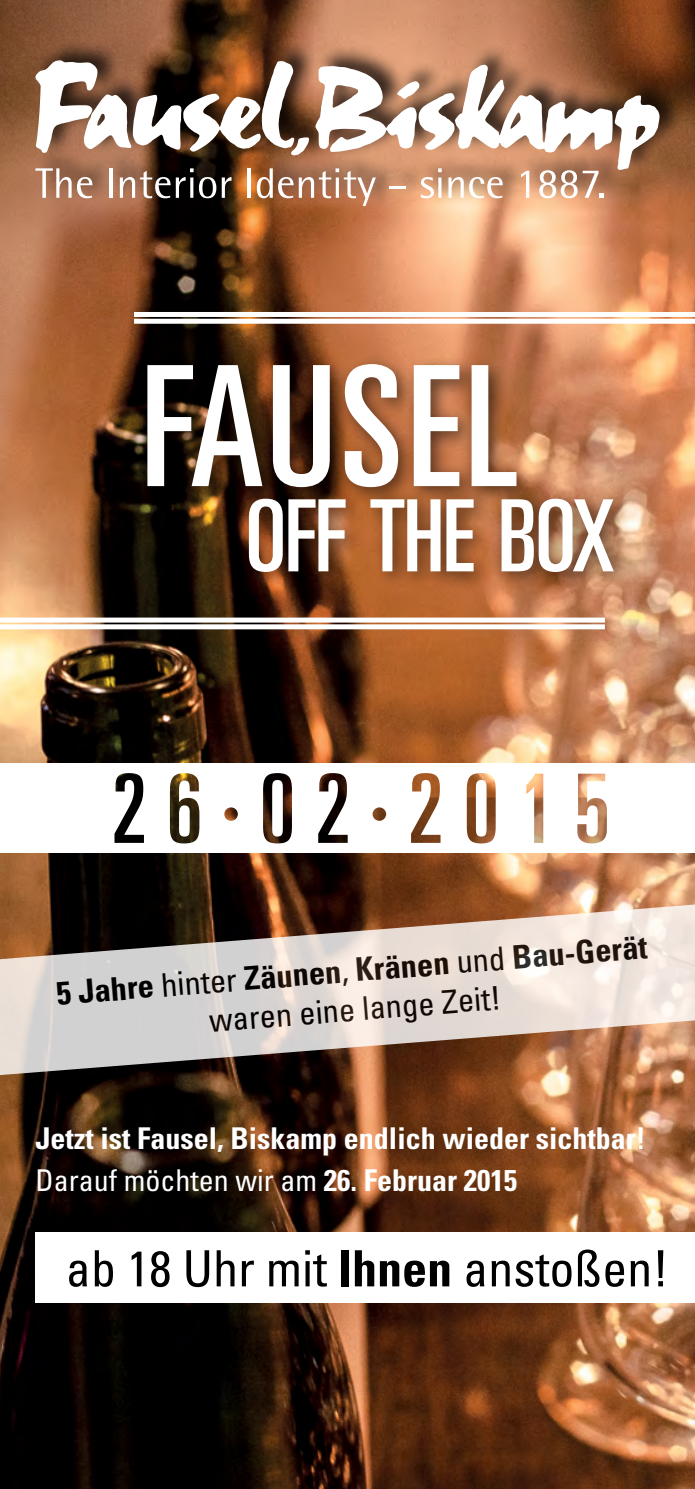
<style>
.page{position:relative;width:695px;height:1489px;background:#fff}
.page>*{position:absolute;margin:0;border:0;box-sizing:border-box;transform-origin:0 0}
.t1{font:ultra-condensed 167.5px "Univers LT Std";letter-spacing:.03em;color:#fff}
.t2{font:ultra-condensed 99.75px "Univers LT Std";letter-spacing:-.015em;color:#fff}
.t3{font:condensed 50px "Univers LT Std";color:#000}
.t4{font:condensed 32.5px/38.8px "Univers LT Std";color:#000;text-align:center}
.t5{font:700 condensed 30px/42.5px "Univers LT Std";color:#fff}
.s1{font-weight:700}
.s2{font-weight:400}
</style>
<div class="page">
<img style="left:0;top:0;width:694px;height:1488px">
<svg style="left:0;top:31px;width:694px;height:126px;background:#8b5837"></svg>
<div style="left:34px;top:39px;width:650px;height:171px;background:#000;opacity:.75"></div>
<svg style="left:35px;top:60px;width:624px;height:146px"></svg>
<div style="left:138px;top:355px;width:493px;height:236px;background:#000;opacity:.58"></div>
<svg style="left:78px;top:766px;width:548px;height:83px"></svg>
<div style="left:0;top:617px;width:604px;height:5px;background:#fff"></div>
<div style="left:0;top:624px;width:604px;height:5px;background:#fff"></div>
<div style="left:134px;top:312px;width:560px;height:5px;background:#fff"></div>
<div style="left:134px;top:319px;width:560px;height:5px;background:#fff"></div>
<div style="left:626px;top:764px;width:68px;height:87px;background:#fff"></div>
<div style="left:0;top:764px;width:78px;height:87px;background:#fff"></div>
<div style="left:35px;top:1232px;width:659px;height:70px;background:#fff"></div>
<svg style="left:0;top:899px;width:694px;height:180px;background:#b6a397"></svg>
<svg style="left:0;top:762px;width:694px;height:4px"></svg>
<hr style="left:0;top:849px;width:694px;height:3px;background:#fff">
<h1 class="t1" style="left:141px;top:331px;width:378px">FAUSEL</h1>
<h2 class="t2" style="left:245px;top:479px;width:370px">OFF THE BOX</h2>
<p class="t4" style="left:55px;top:976px;width:594px;rotate:-5deg"><span class="s1">5 Jahre</span> hinter <span class="s1">Zäunen</span>, <span class="s1">Kränen</span> und <span class="s1">Bau-Gerät </span>waren eine lange Zeit!</p>
<p class="t5" style="left:35px;top:1116px;width:611px">Jetzt ist Fausel, Biskamp endlich wieder sichtbar!<br><span class="s2">Darauf möchten wir am</span> 26. Februar 2015</p>
<h3 class="t3" style="left:66px;top:1236px;width:604px">ab 18 Uhr mit <span class="s1">Ihnen</span> anstoßen!</h3>
</div>
